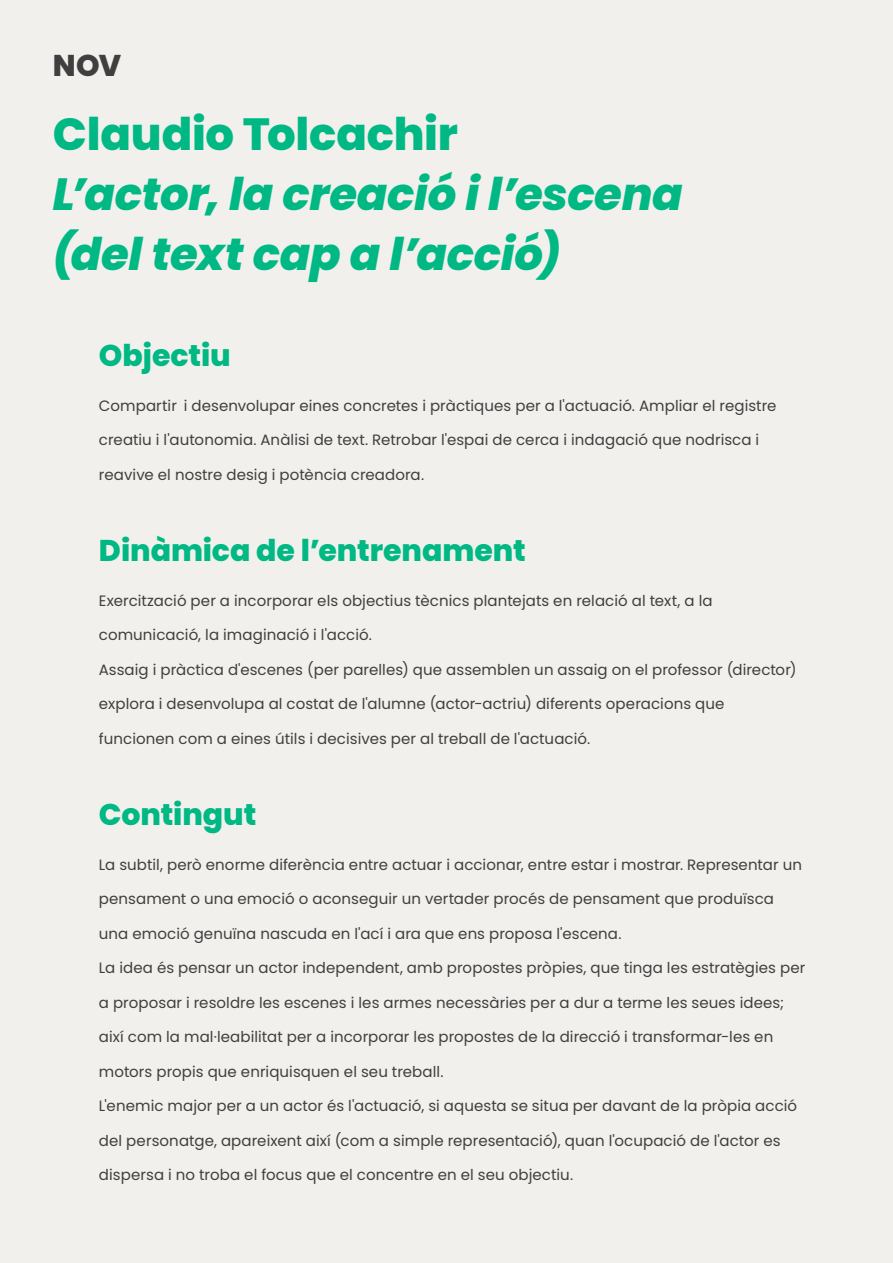
<style>
.page{position:relative;width:893px;height:1263px;background:#f2f0ed}
.page>*{position:absolute;margin:0;border:0;box-sizing:border-box;transform-origin:0 0}
.t1{font:italic 800 45px/60px "Poppins Latin";letter-spacing:-.005em;color:#00b883}
.t2{font:800 45px "Poppins Latin";letter-spacing:-.005em;color:#00b883}
.t3{font:800 30px "Poppins Latin";letter-spacing:-.005em;color:#00b883}
.t4{font:800 30px "Poppins Latin";color:#3f3f3f}
.t5{font:15px "Poppins Latin";letter-spacing:.005em;color:#3f3f3f}
</style>
<div class="page">
<h2 class="t4" style="left:53px;top:45px;width:70px">NOV</h2>
<h1 class="t2" style="left:53px;top:104px;width:407px">Claudio Tolcachir</h1>
<h1 class="t1" style="left:53px;top:164px;width:631px">L’actor, la creació i l’escena (del text cap a l’acció)</h1>
<h2 class="t3" style="left:99px;top:335px;width:133px">Objectiu</h2>
<p class="t5" style="left:99px;top:396px;width:679px">Compartir i desenvolupar eines concretes i pràctiques per a l'actuació. Ampliar el registre</p>
<p class="t5" style="left:99px;top:431px;width:662px">creatiu i l'autonomia. Anàlisi de text. Retrobar l'espai de cerca i indagació que nodrisca i</p>
<p class="t5" style="left:99px;top:465px;width:327px">reavive el nostre desig i potència creadora.</p>
<h2 class="t3" style="left:99px;top:530px;width:428px">Dinàmica de l’entrenament</h2>
<p class="t5" style="left:99px;top:591px;width:615px">Exercització per a incorporar els objectius tècnics plantejats en relació al text, a la</p>
<p class="t5" style="left:99px;top:626px;width:274px">comunicació, la imaginació i l'acció.</p>
<p class="t5" style="left:99px;top:660px;width:699px">Assaig i pràctica d'escenes (per parelles) que assemblen un assaig on el professor (director)</p>
<p class="t5" style="left:99px;top:695px;width:627px">explora i desenvolupa al costat de l'alumne (actor-actriu) diferents operacions que</p>
<p class="t5" style="left:99px;top:729px;width:493px">funcionen com a eines útils i decisives per al treball de l'actuació.</p>
<h2 class="t3" style="left:99px;top:794px;width:159px">Contingut</h2>
<p class="t5" style="left:99px;top:855px;width:705px">La subtil, però enorme diferència entre actuar i accionar, entre estar i mostrar. Representar un</p>
<p class="t5" style="left:99px;top:890px;width:677px">pensament o una emoció o aconseguir un vertader procés de pensament que produïsca</p>
<p class="t5" style="left:99px;top:924px;width:524px">una emoció genuïna nascuda en l'ací i ara que ens proposa l'escena.</p>
<p class="t5" style="left:99px;top:959px;width:708px">La idea és pensar un actor independent, amb propostes pròpies, que tinga les estratègies per</p>
<p class="t5" style="left:99px;top:993px;width:687px">a proposar i resoldre les escenes i les armes necessàries per a dur a terme les seues idees;</p>
<p class="t5" style="left:99px;top:1028px;width:676px">així com la mal·leabilitat per a incorporar les propostes de la direcció i transformar-les en</p>
<p class="t5" style="left:99px;top:1062px;width:346px">motors propis que enriquisquen el seu treball.</p>
<p class="t5" style="left:99px;top:1097px;width:700px">L'enemic major per a un actor és l'actuació, si aquesta se situa per davant de la pròpia acció</p>
<p class="t5" style="left:99px;top:1131px;width:683px">del personatge, apareixent així (com a simple representació), quan l'ocupació de l'actor es</p>
<p class="t5" style="left:99px;top:1166px;width:476px">dispersa i no troba el focus que el concentre en el seu objectiu.</p>
</div>
